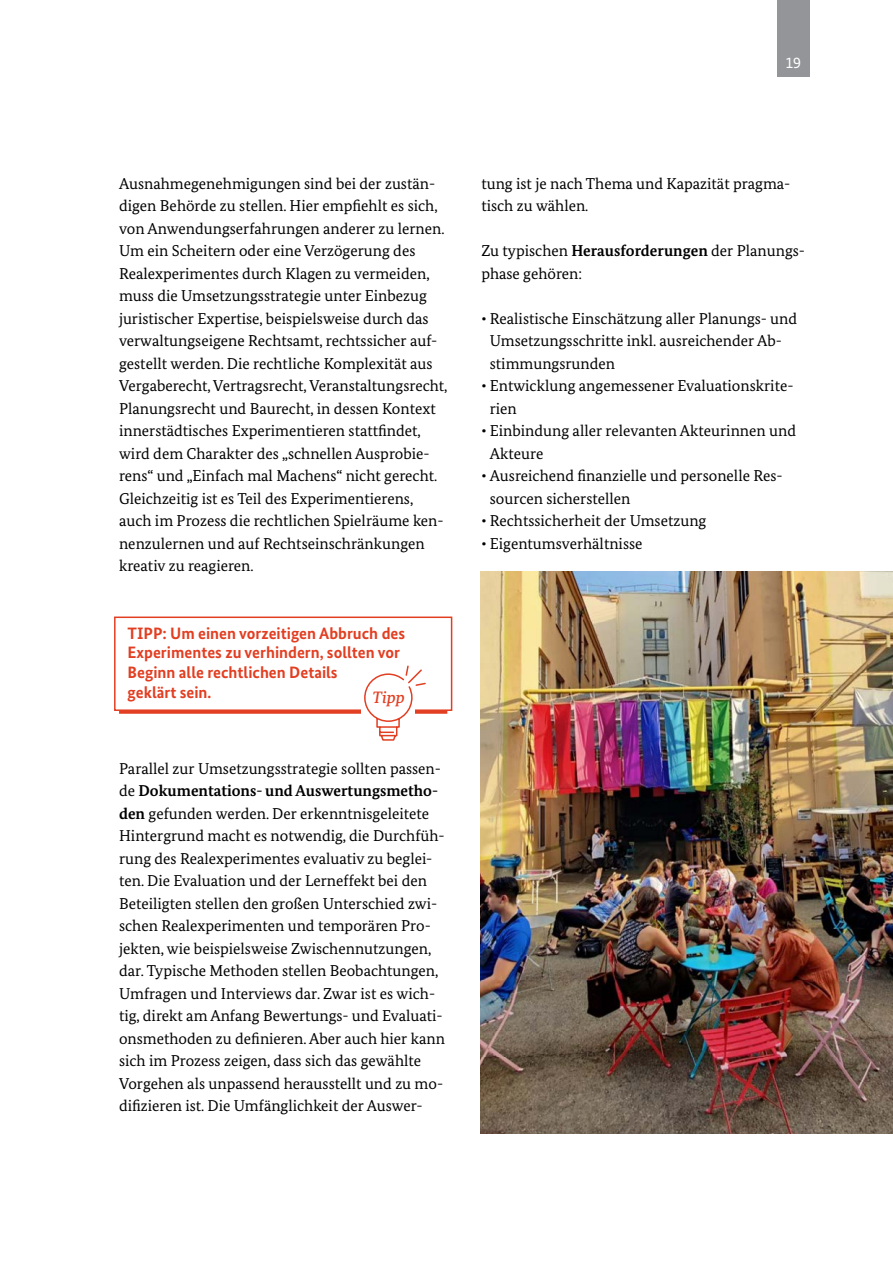
<style>
.page{position:relative;width:893px;height:1263px;background:#fff}
.page>*{position:absolute;margin:0;border:0;box-sizing:border-box;transform-origin:0 0}
.A4_Innenseiten_Abbildung_Kästen{font:700 16.5px/19.8px "Bundes Sans";color:#e23e21}
.t1{font:italic 500 16.5px "Bundes Serif";color:#e23e21}
.A4_Innenseiten_P-Copy_10_5_15{font:15.75px/22.5px "Bundes Serif";color:#000}
.t2{font:15.75px "Bundes Sans";color:#fff}
.s1{font-weight:700}
</style>
<div class="page">
<div style="left:777px;top:0;width:33px;height:77px;background:#939598"></div>
<div style="left:114px;top:616px;width:338px;height:95px;border:2px solid #e23e21"></div>
<hr style="left:119px;top:711px;width:328px;height:3px;background:#e23e21">
<div style="left:361px;top:700px;width:54px;height:17px;background:#fff"></div>
<svg style="left:364px;top:665px;width:63px;height:76px"></svg>
<img style="left:481px;top:571px;width:412px;height:563px">
<p class="t2" style="left:785px;top:54px;width:17px">19</p>
<p class="A4_Innenseiten_P-Copy_10_5_15" style="left:119px;top:172px;width:330px">Ausnahmegenehmigungen sind bei der zustän&shy;digen Behörde zu stellen. Hier empfiehlt es sich, von Anwendungserfahrungen anderer zu lernen.<br>Um ein Scheitern oder eine Verzögerung des Realexperimentes durch Klagen zu vermeiden, muss die Umsetzungsstrategie unter Einbezug juristischer Expertise, beispielsweise durch das verwaltungseigene Rechtsamt, rechtssicher auf&shy;gestellt werden. Die rechtliche Komplexität aus Vergaberecht, Vertragsrecht, Veranstaltungsrecht, Planungsrecht und Baurecht, in dessen Kontext innerstädtisches Experimentieren stattfindet, wird dem Charakter des „schnellen Ausprobie&shy;rens“ und „Einfach mal Machens“ nicht gerecht.<br>Gleichzeitig ist es Teil des Experimentierens, auch im Prozess die rechtlichen Spielräume ken&shy;nenzulernen und auf Rechtseinschränkungen kreativ zu reagieren.</p>
<p class="A4_Innenseiten_Abbildung_Kästen" style="left:128px;top:623px;width:279px">TIPP: Um einen vorzeitigen Abbruch des<br>Experimentes zu verhindern, sollten vor<br>Beginn alle rechtlichen Details<br>geklärt sein.</p>
<p class="t1" style="left:372px;top:687px;width:34px">Tipp</p>
<p class="A4_Innenseiten_P-Copy_10_5_15" style="left:119px;top:757px;width:327px">Parallel zur Umsetzungsstrategie sollten passen&shy;de <span class="s1">Dokumentations- und Auswertungsmetho&shy;den</span> gefunden werden. Der erkenntnisgeleitete Hintergrund macht es notwendig, die Durchfüh&shy;rung des Realexperimentes evaluativ zu beglei&shy;ten. Die Evaluation und der Lerneffekt bei den Beteiligten stellen den großen Unterschied zwi&shy;schen Realexperimenten und temporären Pro&shy;jekten, wie beispielsweise Zwischennutzungen, dar. Typische Methoden stellen Beobachtungen, Umfragen und Interviews dar. Zwar ist es wich&shy;tig, direkt am Anfang Bewertungs- und Evaluati&shy;onsmethoden zu definieren. Aber auch hier kann sich im Prozess zeigen, dass sich das gewählte Vorgehen als unpassend herausstellt und zu mo&shy;difizieren ist. Die Umfänglichkeit der Auswer-</p>
<p class="A4_Innenseiten_P-Copy_10_5_15" style="left:481px;top:172px;width:311px">tung ist je nach Thema und Kapazität pragma&shy;tisch zu wählen.</p>
<p class="A4_Innenseiten_P-Copy_10_5_15" style="left:481px;top:239px;width:325px">Zu typischen <span class="s1">Herausforderungen</span> der Planungs&shy;phase gehören:</p>
<p class="A4_Innenseiten_P-Copy_10_5_15" style="left:490px;top:307px;width:309px;text-indent:-9px">• Realistische Einschätzung aller Planungs- und<br>Umsetzungsschritte inkl. ausreichender Ab&shy;stimmungsrunden</p>
<p class="A4_Innenseiten_P-Copy_10_5_15" style="left:490px;top:374px;width:305px;text-indent:-9px">• Entwicklung angemessener Evaluationskrite&shy;rien</p>
<p class="A4_Innenseiten_P-Copy_10_5_15" style="left:490px;top:419px;width:308px;text-indent:-9px">• Einbindung aller relevanten Akteurinnen und<br>Akteure</p>
<p class="A4_Innenseiten_P-Copy_10_5_15" style="left:490px;top:464px;width:294px;text-indent:-9px">• Ausreichend finanzielle und personelle Res&shy;sourcen sicherstellen</p>
<p class="A4_Innenseiten_P-Copy_10_5_15" style="left:481px;top:509px;width:227px">• Rechtssicherheit der Umsetzung</p>
<p class="A4_Innenseiten_P-Copy_10_5_15" style="left:481px;top:532px;width:163px">• Eigentumsverhältnisse</p>
</div>
